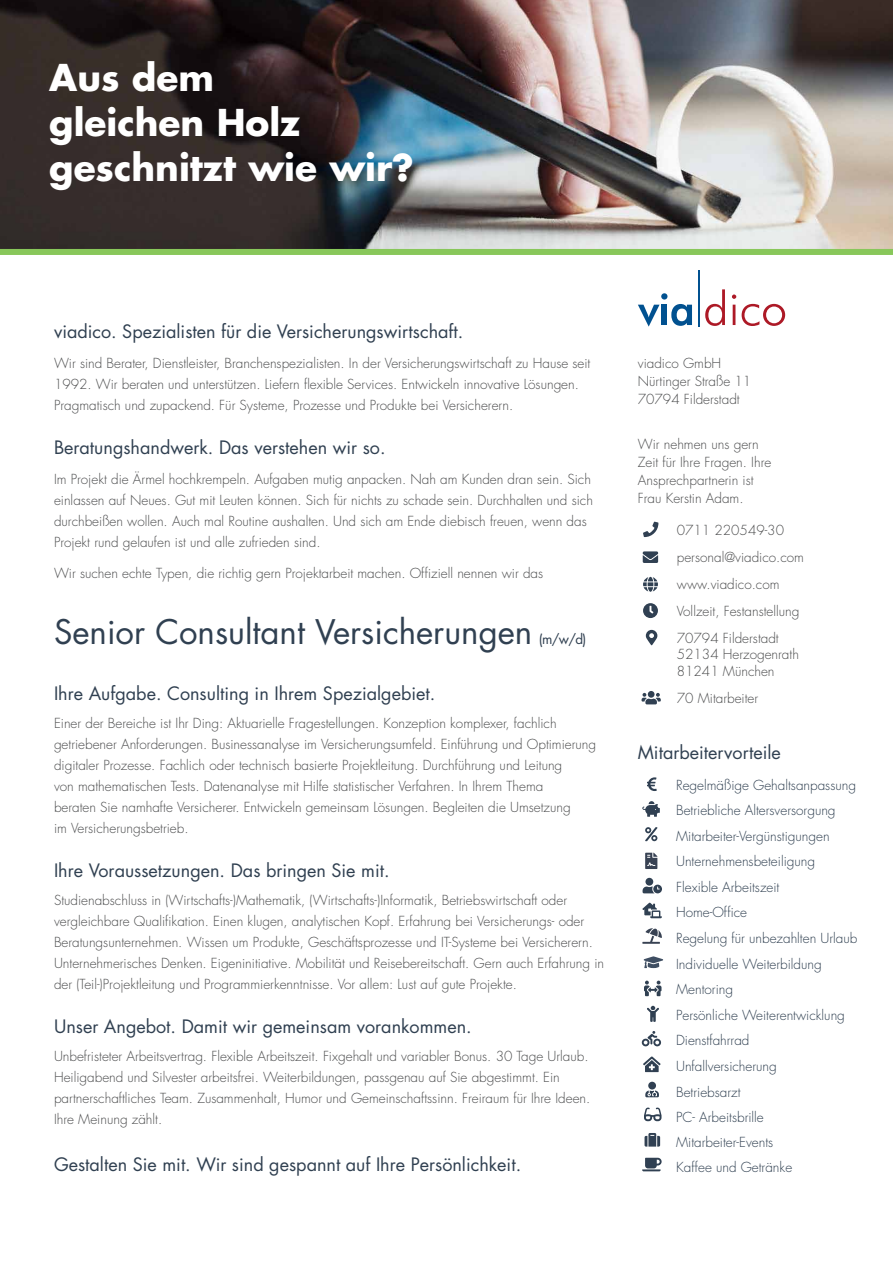
<style>
.page{position:relative;width:893px;height:1263px;background:#fff}
.page>*{position:absolute;margin:0;border:0;box-sizing:border-box;transform-origin:0 0}
.t1{font:700 36px/45px "Futura Std";color:#fff}
.t2{font:33px "Futura Std";color:#304051}
.t3{font:18px "Futura Std";color:#304051}
.t4{font:300 13.5px/21px "Futura Std";color:#4b4c4d}
.t5{font:300 13.5px "Futura Std";color:#304051}
.t6{font:13.5px "Futura Std";color:#304051}
</style>
<div class="page">
<img style="left:0;top:0;width:893px;height:249px">
<svg style="left:638px;top:305px;width:22px;height:22px"></svg>
<div style="left:661px;top:293px;width:6px;height:7px;background:#015190;border-radius:50%"></div>
<div style="left:662px;top:305px;width:5px;height:20px;background:#015190"></div>
<svg style="left:671px;top:304px;width:21px;height:22px"></svg>
<svg style="left:705px;top:289px;width:20px;height:37px"></svg>
<hr style="left:733px;top:305px;width:2px;height:20px;background:#ad1926">
<svg style="left:732px;top:294px;width:4px;height:5px"></svg>
<hr style="left:698px;top:270px;width:2px;height:57px;background:#015190">
<svg style="left:742px;top:304px;width:43px;height:22px"></svg>
<svg style="left:643px;top:878px;width:19px;height:15px"></svg>
<svg style="left:647px;top:777px;width:10px;height:14px"></svg>
<svg style="left:642px;top:801px;width:18px;height:16px"></svg>
<svg style="left:642px;top:903px;width:20px;height:15px"></svg>
<svg style="left:645px;top:827px;width:12px;height:14px"></svg>
<svg style="left:642px;top:1031px;width:19px;height:15px"></svg>
<svg style="left:644px;top:980px;width:17px;height:16px"></svg>
<svg style="left:644px;top:956px;width:19px;height:12px"></svg>
<svg style="left:647px;top:1006px;width:12px;height:16px"></svg>
<svg style="left:645px;top:1082px;width:14px;height:15px"></svg>
<svg style="left:642px;top:1158px;width:20px;height:13px"></svg>
<svg style="left:644px;top:1133px;width:16px;height:13px"></svg>
<svg style="left:643px;top:1056px;width:18px;height:16px"></svg>
<svg style="left:644px;top:1107px;width:17px;height:14px"></svg>
<svg style="left:642px;top:928px;width:20px;height:16px"></svg>
<svg style="left:645px;top:853px;width:12px;height:16px"></svg>
<div style="left:0;top:249px;width:893px;height:6px;background:#88c75a"></div>
<svg style="left:643px;top:577px;width:15px;height:15px"></svg>
<svg style="left:643px;top:522px;width:15px;height:15px"></svg>
<svg style="left:643px;top:603px;width:15px;height:15px"></svg>
<svg style="left:646px;top:630px;width:11px;height:15px"></svg>
<svg style="left:643px;top:551px;width:15px;height:12px"></svg>
<svg style="left:642px;top:691px;width:19px;height:13px"></svg>
<p class="t1" style="left:49px;top:55px;width:253px">Aus dem gleichen Holz</p>
<p class="t1" style="left:49px;top:145px;width:366px">geschnitzt wie wir?</p>
<p class="t3" style="left:54px;top:320px;width:411px">viadico. Spezialisten für die Versicherungswirtschaft.</p>
<p class="t4" style="left:54px;top:353px;width:538px">Wir sind Berater, Dienstleister, Branchenspezialisten. In der Versicherungswirtschaft zu Hause seit<br>1992. Wir beraten und unterstützen. Liefern flexible Services. Entwickeln innovative Lösungen.<br>Pragmatisch und zupackend. Für Systeme, Prozesse und Produkte bei Versicherern.</p>
<p class="t3" style="left:54px;top:435px;width:333px">Beratungshandwerk. Das verstehen wir so.</p>
<p class="t4" style="left:54px;top:468px;width:540px">Im Projekt die Ärmel hochkrempeln. Aufgaben mutig anpacken. Nah am Kunden dran sein. Sich einlassen auf Neues. Gut mit Leuten können. Sich für nichts zu schade sein. Durchhalten und sich durchbeißen wollen. Auch mal Routine aushalten. Und sich am Ende diebisch freuen, wenn das Projekt rund gelaufen ist und alle zufrieden sind.</p>
<p class="t4" style="left:54px;top:563px;width:491px">Wir suchen echte Typen, die richtig gern Projektarbeit machen. Offiziell nennen wir das</p>
<p class="t2" style="left:54px;top:611px;width:480px">Senior Consultant Versicherungen</p>
<p class="t6" style="left:539px;top:630px;width:49px">(m/w/d)</p>
<p class="t3" style="left:54px;top:681px;width:383px">Ihre Aufgabe. Consulting in Ihrem Spezialgebiet.</p>
<p class="t4" style="left:54px;top:713px;width:544px">Einer der Bereiche ist Ihr Ding: Aktuarielle Fragestellungen. Konzeption komplexer, fachlich getriebener Anforderungen. Businessanalyse im Versicherungsumfeld. Einführung und Optimierung digitaler Prozesse. Fachlich oder technisch basierte Projektleitung. Durchführung und Leitung<br>von mathematischen Tests. Datenanalyse mit Hilfe statistischer Verfahren. In Ihrem Thema<br>beraten Sie namhafte Versicherer. Entwickeln gemeinsam Lösungen. Begleiten die Umsetzung<br>im Versicherungsbetrieb.</p>
<p class="t3" style="left:54px;top:858px;width:337px">Ihre Voraussetzungen. Das bringen Sie mit.</p>
<p class="t4" style="left:54px;top:890px;width:552px">Studienabschluss in (Wirtschafts-)Mathematik, (Wirtschafts-)Informatik, Betriebswirtschaft oder vergleichbare Qualifikation. Einen klugen, analytischen Kopf. Erfahrung bei Versicherungs- oder Beratungsunternehmen. Wissen um Produkte, Geschäftsprozesse und IT-Systeme bei Versicherern.<br>Unternehmerisches Denken. Eigeninitiative. Mobilität und Reisebereitschaft. Gern auch Erfahrung in der (Teil-)Projektleitung und Programmierkenntnisse. Vor allem: Lust auf gute Projekte.</p>
<p class="t3" style="left:54px;top:1014px;width:419px">Unser Angebot. Damit wir gemeinsam vorankommen.</p>
<p class="t4" style="left:54px;top:1046px;width:538px">Unbefristeter Arbeitsvertrag. Flexible Arbeitszeit. Fixgehalt und variabler Bonus. 30 Tage Urlaub.<br>Heiligabend und Silvester arbeitsfrei. Weiterbildungen, passgenau auf Sie abgestimmt. Ein partnerschaftliches Team. Zusammenhalt, Humor und Gemeinschaftssinn. Freiraum für Ihre Ideen.<br>Ihre Meinung zählt.</p>
<p class="t3" style="left:54px;top:1152px;width:469px">Gestalten Sie mit. Wir sind gespannt auf Ihre Persönlichkeit.</p>
<p class="t4" style="left:638px;top:353px;width:85px">viadico GmbH</p>
<p class="t4" style="left:638px;top:371px;width:115px">Nürtinger Straße 11</p>
<p class="t4" style="left:638px;top:389px;width:103px">70794 Filderstadt</p>
<p class="t4" style="left:638px;top:434px;width:122px">Wir nehmen uns gern</p>
<p class="t4" style="left:638px;top:454px;width:135px;line-height:18px">Zeit für Ihre Fragen. Ihre<br>Ansprechpartnerin ist<br>Frau Kerstin Adam.</p>
<p class="t4" style="left:677px;top:520px;width:109px">0711 220549-30</p>
<p class="t4" style="left:677px;top:547px;width:129px">personal@viadico.com</p>
<p class="t4" style="left:677px;top:574px;width:104px">www.viadico.com</p>
<p class="t4" style="left:677px;top:601px;width:124px">Vollzeit, Festanstellung</p>
<p class="t4" style="left:677px;top:630px;width:124px;line-height:16.5px">70794 Filderstadt<br>52134 Herzogenrath</p>
<p class="t4" style="left:677px;top:661px;width:99px">81241 München</p>
<p class="t4" style="left:677px;top:688px;width:83px">70 Mitarbeiter</p>
<p class="t3" style="left:638px;top:740px;width:145px">Mitarbeitervorteile</p>
<p class="t5" style="left:676px;top:776px;width:181px">Regelmäßige Gehaltsanpassung</p>
<p class="t5" style="left:676px;top:828px;width:155px">Mitarbeiter-Vergünstigungen</p>
<p class="t5" style="left:676px;top:802px;width:161px">Betriebliche Altersversorgung</p>
<p class="t5" style="left:676px;top:853px;width:141px">Unternehmensbeteiligung</p>
<p class="t5" style="left:676px;top:879px;width:105px">Flexible Arbeitszeit</p>
<p class="t5" style="left:676px;top:904px;width:73px">Home-Office</p>
<p class="t5" style="left:676px;top:930px;width:183px">Regelung für unbezahlten Urlaub</p>
<p class="t5" style="left:676px;top:955px;width:147px">Individuelle Weiterbildung</p>
<p class="t5" style="left:676px;top:1006px;width:170px">Persönliche Weiterentwicklung</p>
<p class="t5" style="left:676px;top:981px;width:58px">Mentoring</p>
<p class="t5" style="left:676px;top:1032px;width:75px">Dienstfahrrad</p>
<p class="t5" style="left:676px;top:1058px;width:102px">Unfallversicherung</p>
<p class="t5" style="left:676px;top:1109px;width:89px">PC- Arbeitsbrille</p>
<p class="t5" style="left:676px;top:1083px;width:66px">Betriebsarzt</p>
<p class="t5" style="left:676px;top:1134px;width:99px">Mitarbeiter-Events</p>
<p class="t5" style="left:676px;top:1159px;width:118px">Kaffee und Getränke</p>
</div>
